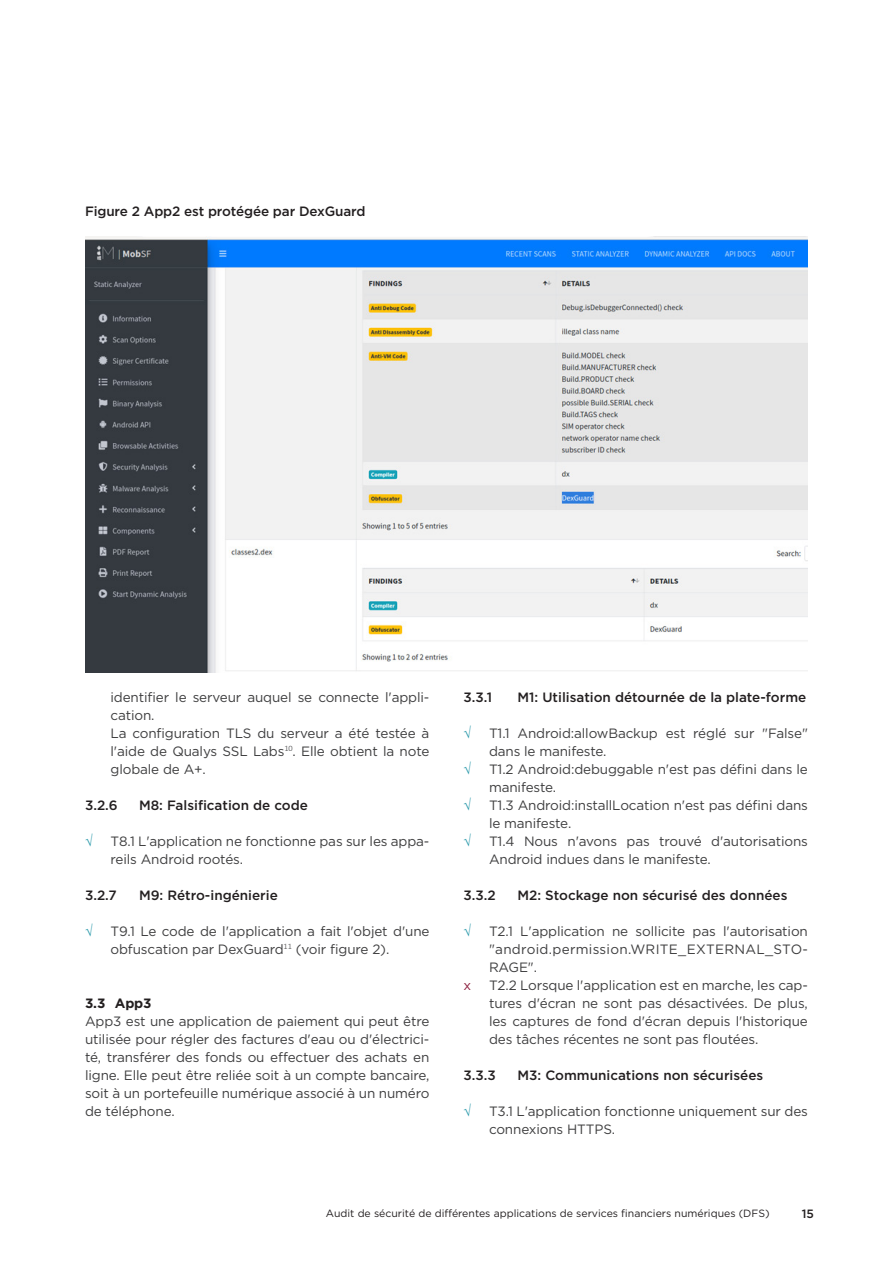
<style>
.page{position:relative;width:893px;height:1263px;background:#fff}
.page>*{position:absolute;margin:0;border:0;box-sizing:border-box;transform-origin:0 0}
.Bullet_list_1{font:13.5px/18px "Gotham";letter-spacing:-.01em;color:#3e3e3f}
.Heading_3{font:500 13.5px "Gotham";color:#231f20}
.Figure_title{font:500 13.5px "Gotham";letter-spacing:-.01em;color:#231f20}
.Heading_2{font:700 13.5px "Gotham";color:#231f20}
.Bullet_list_1-2{font:13.5px "Gotham";color:#8d203f}
.t1{font:500 12px "Gotham";color:#231f20}
.t2{font:10.5px "Gotham";color:#231f20}
</style>
<div class="page">
<img style="left:85px;top:236px;width:723px;height:436px">
<p class="Figure_title" style="left:85px;top:202px;width:282px">Figure 2 App2 est protégée par DexGuard</p>
<p class="Bullet_list_1" style="left:111px;top:688px;width:320px">identifier le serveur auquel se connecte l'appli&shy;cation.</p>
<p class="Bullet_list_1" style="left:111px;top:724px;width:320px;text-align:justify">La configuration TLS du serveur a été testée à l'aide de Qualys SSL Labs<sup>10</sup>. Elle obtient la note globale de A+.</p>
<h3 class="Heading_3" style="left:85px;top:796px;width:34px">3.2.6</h3>
<h3 class="Heading_3" style="left:139px;top:796px;width:170px">M8: Falsification de code</h3>
<p class="Bullet_list_1" style="left:111px;top:832px;width:320px">T8.1 L'application ne fonctionne pas sur les appa&shy;reils Android rootés.</p>
<h3 class="Heading_3" style="left:85px;top:886px;width:33px">3.2.7</h3>
<h3 class="Heading_3" style="left:139px;top:886px;width:140px">M9: Rétro-ingénierie</h3>
<p class="Bullet_list_1" style="left:111px;top:922px;width:320px">T9.1 Le code de l'application a fait l'objet d'une obfuscation par DexGuard<sup>11</sup> (voir figure 2).</p>
<p class="Heading_2" style="left:85px;top:994px;width:68px">3.3 App3</p>
<p class="Bullet_list_1" style="left:85px;top:1012px;width:346px;text-align:justify">App3 est une application de paiement qui peut être utilisée pour régler des factures d'eau ou d'électrici&shy;té, transférer des fonds ou effectuer des achats en ligne. Elle peut être reliée soit à un compte bancaire, soit à un portefeuille numérique associé à un numéro de téléphone.</p>
<h3 class="Heading_3" style="left:463px;top:688px;width:30px">3.3.1</h3>
<h3 class="Heading_3" style="left:517px;top:688px;width:290px">M1: Utilisation détournée de la plate-forme</h3>
<p class="Bullet_list_1" style="left:489px;top:724px;width:320px">T1.1 Android:allowBackup est réglé sur "False" dans le manifeste.</p>
<p class="Bullet_list_1" style="left:489px;top:760px;width:320px">T1.2 Android:debuggable n'est pas défini dans le manifeste.</p>
<p class="Bullet_list_1" style="left:489px;top:796px;width:320px">T1.3 Android:installLocation n'est pas défini dans le manifeste.</p>
<p class="Bullet_list_1" style="left:489px;top:832px;width:320px">T1.4 Nous n'avons pas trouvé d'autorisations<br>Android indues dans le manifeste.</p>
<h3 class="Heading_3" style="left:463px;top:886px;width:34px">3.3.2</h3>
<h3 class="Heading_3" style="left:517px;top:886px;width:271px">M2: Stockage non sécurisé des données</h3>
<p class="Bullet_list_1" style="left:489px;top:922px;width:320px;text-align:justify">T2.1 L'application ne sollicite pas l'autorisation "android.permission.WRITE_EXTERNAL_STO-RAGE".</p>
<p class="Bullet_list_1-2" style="left:463px;top:977px;width:9px">x</p>
<p class="Bullet_list_1" style="left:489px;top:976px;width:320px;text-align:justify">T2.2 Lorsque l'application est en marche, les cap&shy;tures d'écran ne sont pas désactivées. De plus, les captures de fond d'écran depuis l'historique des tâches récentes ne sont pas floutées.</p>
<h3 class="Heading_3" style="left:463px;top:1066px;width:34px">3.3.3</h3>
<h3 class="Heading_3" style="left:517px;top:1066px;width:247px">M3: Communications non sécurisées</h3>
<p class="Bullet_list_1" style="left:489px;top:1102px;width:320px">T3.1 L'application fonctionne uniquement sur des connexions HTTPS.</p>
<p class="t2" style="left:326px;top:1206px;width:445px">Audit de sécurité de différentes applications de services financiers numériques (DFS)</p>
<p class="t1" style="left:802px;top:1206px;width:14px">15</p>
</div>
